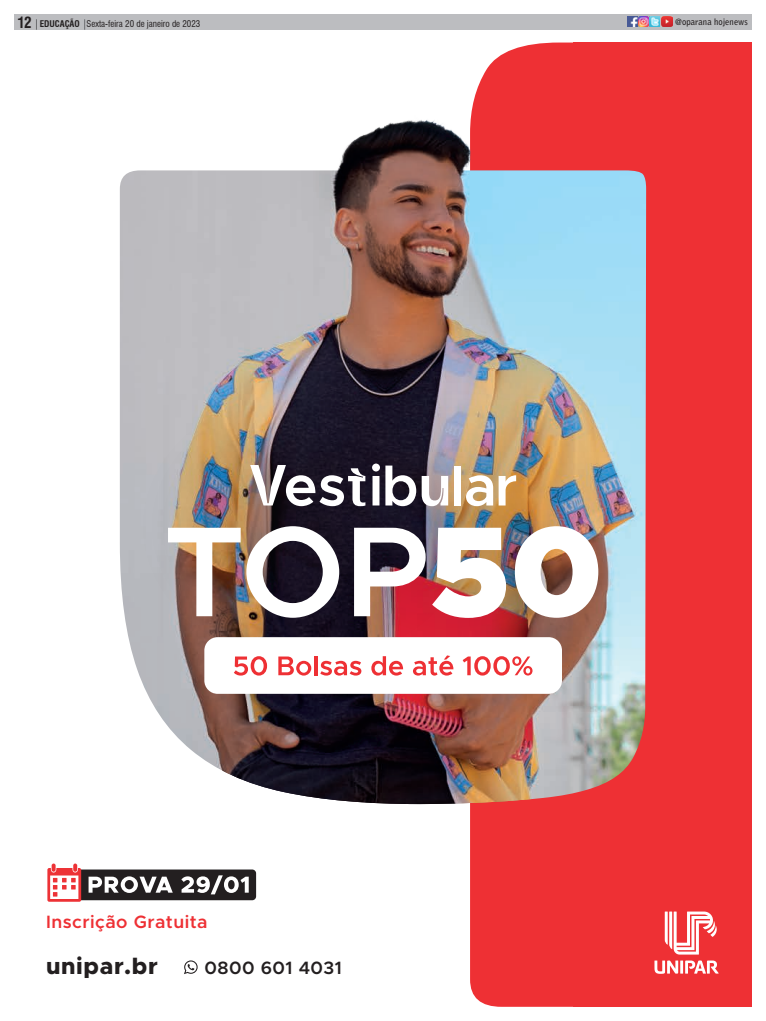
<style>
.page{position:relative;width:766px;height:1021px;background:#fff}
.page>*{position:absolute;margin:0;border:0;box-sizing:border-box;transform-origin:0 0}
.t1{font:800 23.3px "Metropolis";letter-spacing:.025em;color:#231f20}
.t2{font:600 17.9px "Metropolis";letter-spacing:.025em;color:#ee3034}
.t3{font:600 17.9px "Metropolis";letter-spacing:.025em;color:#231f20}
.t4{font:700 condensed 15px "Swiss 721 BT";color:#231f20}
.t5{font:condensed 9px "Swiss 721 BT";color:#231f20}
.t6{font:700 9px "Bell Gothic Std";color:#231f20;scale:.96 1}
.s1{font-weight:700}
</style>
<div class="page">
<div style="left:14px;top:14px;width:737px;height:16px;background:#bcbdc0"></div>
<svg style="left:627px;top:17px;width:45px;height:10px"></svg>
<div style="left:470px;top:43px;width:281px;height:963px;background:#ee3034"></div>
<img style="left:120px;top:66px;width:526px;height:738px">
<img style="left:150px;top:254px;width:512px;height:512px;border-radius:256px">
<img style="left:119px;top:254px;width:399px;height:512px">
<div style="left:453px;top:465px;width:7px;height:40px;background:#fff"></div>
<svg style="left:466px;top:475px;width:50px;height:31px"></svg>
<svg style="left:372px;top:463px;width:76px;height:43px"></svg>
<svg style="left:250px;top:465px;width:115px;height:41px"></svg>
<img style="left:168px;top:527px;width:72px;height:89px">
<svg style="left:246px;top:526px;width:93px;height:91px"></svg>
<svg style="left:354px;top:527px;width:71px;height:89px"></svg>
<img style="left:432px;top:527px;width:74px;height:91px">
<img style="left:514px;top:526px;width:84px;height:91px">
<div style="left:204px;top:637px;width:358px;height:56px;background:#fff;border-radius:13px"></div>
<svg style="left:234px;top:656px;width:33px;height:19px"></svg>
<svg style="left:278px;top:656px;width:33px;height:19px"></svg>
<hr style="left:314px;top:656px;width:3px;height:19px;background:#ee3034">
<svg style="left:320px;top:660px;width:41px;height:15px"></svg>
<svg style="left:371px;top:656px;width:32px;height:19px"></svg>
<svg style="left:413px;top:655px;width:40px;height:20px"></svg>
<svg style="left:462px;top:656px;width:70px;height:19px"></svg>
<svg style="left:664px;top:911px;width:52px;height:43px"></svg>
<svg style="left:654px;top:960px;width:64px;height:13px"></svg>
<svg style="left:47px;top:863px;width:209px;height:38px"></svg>
<svg style="left:184px;top:960px;width:13px;height:14px"></svg>
<p class="t4" style="left:17px;top:14px;width:16px">12</p>
<p class="t5" style="left:40px;top:19px;width:162px"><span class="s1">EDUCAÇÃO</span> Sexta-feira 20 de janeiro de 2023</p>
<p class="t6" style="left:675px;top:16px;width:77px">@oparana hojenews</p>
<p class="t2" style="left:46px;top:910px;width:163px">Inscrição Gratuita</p>
<p class="t1" style="left:46px;top:950px;width:113px">unipar.br</p>
<p class="t3" style="left:204px;top:956px;width:139px">0800 601 4031</p>
</div>
